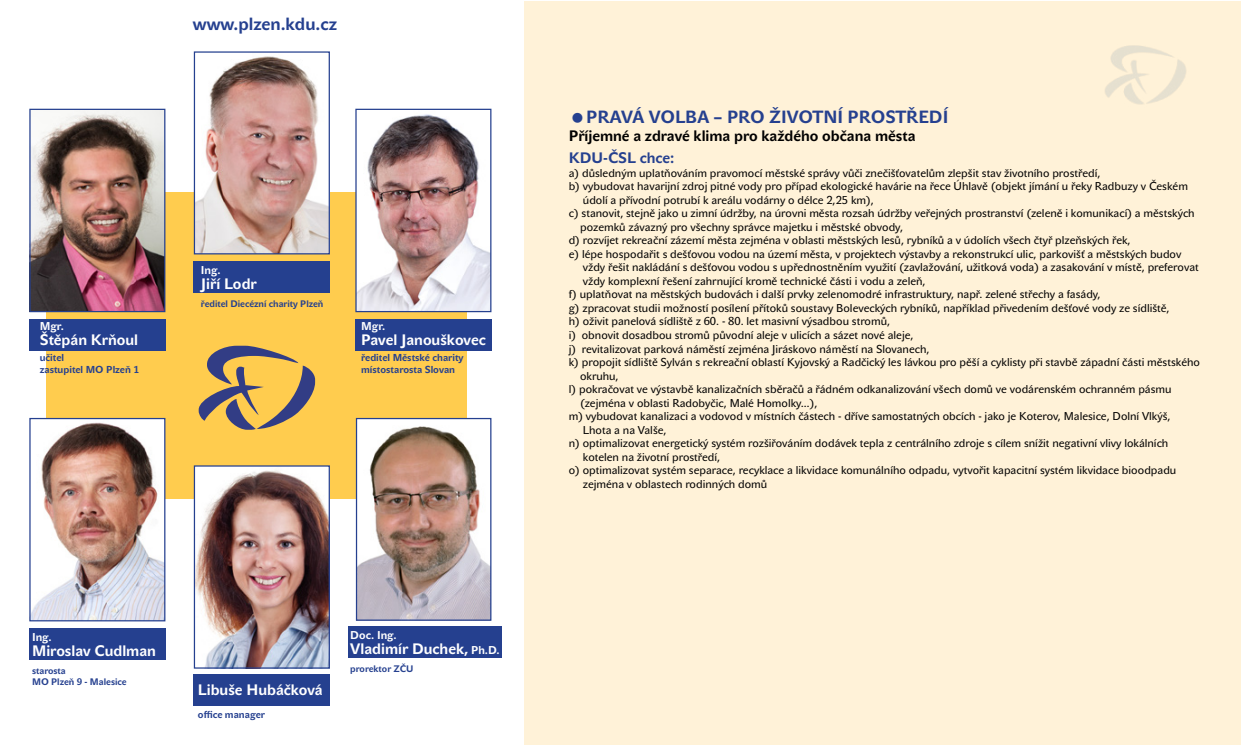
<style>
.page{position:relative;width:1241px;height:745px;background:#fff}
.page>*{position:absolute;margin:0;border:0;box-sizing:border-box;transform-origin:0 0}
.t1{font:700 17.5px "John Sans Text Pro";color:#25408f}
.t2{font:700 15px "John Sans Text Pro";color:#fff}
.t3{font:700 15px "John Sans Text Pro";color:#000}
.t4{font:700 15px "John Sans Text Pro";color:#25408f}
.t5{font:11.25px "John Sans Text Pro";color:#000}
.t6{font:700 11.25px "John Sans Text Pro";color:#fff}
.t7{font:700 10px/12px "John Sans Text Pro";color:#25408f}
.t8{font:700 9.38px/11.2px "John Sans Text Pro";color:#25408f}
.s1{font-size:11.25px}
</style>
<div class="page">
<div style="left:46px;top:192px;width:421px;height:306px;background:#ffcc4e"></div>
<img style="left:357px;top:114px;width:132px;height:196px">
<div style="left:355px;top:109px;width:136px;height:203px;border:1px solid #25408f"></div>
<img style="left:31px;top:111px;width:132px;height:199px">
<div style="left:29px;top:109px;width:136px;height:203px;border:1px solid #25408f"></div>
<img style="left:196px;top:56px;width:132px;height:196px">
<div style="left:194px;top:51px;width:136px;height:203px;border:1px solid #25408f"></div>
<img style="left:31px;top:419px;width:132px;height:200px">
<div style="left:29px;top:417px;width:136px;height:204px;border:1px solid #25408f"></div>
<img style="left:358px;top:419px;width:131px;height:199px">
<div style="left:356px;top:417px;width:135px;height:203px;border:1px solid #25408f"></div>
<img style="left:196px;top:467px;width:132px;height:199px">
<div style="left:194px;top:465px;width:136px;height:203px;border:1px solid #25408f"></div>
<div style="left:29px;top:319px;width:136px;height:31px;background:#25408f"></div>
<div style="left:194px;top:261px;width:136px;height:32px;background:#25408f"></div>
<div style="left:356px;top:319px;width:136px;height:31px;background:#25408f"></div>
<div style="left:29px;top:628px;width:136px;height:31px;background:#25408f"></div>
<div style="left:194px;top:674px;width:136px;height:31px;background:#25408f"></div>
<div style="left:348px;top:626px;width:153px;height:31px;background:#25408f"></div>
<svg style="left:199px;top:345px;width:116px;height:84px"></svg>
<div style="left:524px;top:1px;width:716px;height:743px;background:#fff2d8"></div>
<img style="left:1105px;top:45px;width:81px;height:59px">
<h1 class="t1" style="left:193px;top:14px;width:145px">www.plzen.kdu.cz</h1>
<p class="t6" style="left:40px;top:319px;width:26px">Mgr.</p>
<h2 class="t2" style="left:40px;top:330px;width:100px">Štěpán Krňoul</h2>
<p class="t7" style="left:40px;top:351px;width:101px">učitel<br>zastupitel MO Plzeň 1</p>
<p class="t6" style="left:201px;top:263px;width:21px">Ing.</p>
<h2 class="t2" style="left:201px;top:275px;width:57px">Jiří Lodr</h2>
<p class="t8" style="left:201px;top:297px;width:124px">ředitel Diecézní charity Plzeň</p>
<p class="t6" style="left:361px;top:319px;width:26px">Mgr.</p>
<h2 class="t2" style="left:361px;top:330px;width:126px">Pavel Janouškovec</h2>
<p class="t7" style="left:361px;top:351px;width:104px">ředitel Městské charity místostarosta Slovan</p>
<p class="t6" style="left:32px;top:630px;width:21px">Ing.</p>
<h2 class="t2" style="left:32px;top:642px;width:125px">Miroslav Cudlman</h2>
<p class="t8" style="left:32px;top:664px;width:96px">starosta<br>MO Plzeň 9 - Malesice</p>
<h2 class="t2" style="left:198px;top:681px;width:126px">Libuše Hubáčková</h2>
<p class="t7" style="left:198px;top:708px;width:68px">office manager</p>
<p class="t6" style="left:350px;top:628px;width:48px">Doc. Ing.</p>
<h2 class="t2" style="left:350px;top:639px;width:151px">Vladimír Duchek, <span class="s1">Ph.D.</span></h2>
<p class="t8" style="left:350px;top:662px;width:65px">prorektor ZČU</p>
<h1 class="t1" style="left:586px;top:106px;width:364px">PRAVÁ VOLBA – PRO ŽIVOTNÍ PROSTŘEDÍ</h1>
<h2 class="t3" style="left:568px;top:127px;width:348px">Příjemné a zdravé klima pro každého občana města</h2>
<h2 class="t4" style="left:568px;top:149px;width:107px">KDU-ČSL chce:</h2>
<p class="t5" style="left:568px;top:166px;width:533px">a) důsledným uplatňováním pravomocí městské správy vůči znečišťovatelům zlepšit stav životního prostředí,</p>
<p class="t5" style="left:568px;top:180px;width:620px">b) vybudovat havarijní zdroj pitné vody pro případ ekologické havárie na řece Úhlavě (objekt jímání u řeky Radbuzy v Českém</p>
<p class="t5" style="left:583px;top:193px;width:292px">údolí a přívodní potrubí k areálu vodárny o délce 2,25 km),</p>
<p class="t5" style="left:568px;top:207px;width:627px">c) stanovit, stejně jako u zimní údržby, na úrovni města rozsah údržby veřejných prostranství (zeleně i komunikací) a městských</p>
<p class="t5" style="left:580px;top:220px;width:324px">pozemků závazný pro všechny správce majetku i městské obvody,</p>
<p class="t5" style="left:568px;top:234px;width:563px">d) rozvíjet rekreační zázemí města zejména v oblasti městských lesů, rybníků a v údolích všech čtyř plzeňských řek,</p>
<p class="t5" style="left:568px;top:247px;width:614px">e) lépe hospodařit s dešťovou vodou na území města, v projektech výstavby a rekonstrukcí ulic, parkovišť a městských budov</p>
<p class="t5" style="left:583px;top:261px;width:617px">vždy řešit nakládání s dešťovou vodou s upřednostněním využití (zavlažování, užitková voda) a zasakování v místě, preferovat</p>
<p class="t5" style="left:583px;top:274px;width:344px">vždy komplexní řešení zahrnující kromě technické části i vodu a zeleň,</p>
<p class="t5" style="left:568px;top:288px;width:533px">f) uplatňovat na městských budovách i další prvky zelenomodré infrastruktury, např. zelené střechy a fasády,</p>
<p class="t5" style="left:568px;top:301px;width:602px">g) zpracovat studii možností posílení přítoků soustavy Boleveckých rybníků, například přivedením dešťové vody ze sídliště,</p>
<p class="t5" style="left:568px;top:315px;width:323px">h) oživit panelová sídliště z 60. - 80. let masivní výsadbou stromů,</p>
<p class="t5" style="left:568px;top:328px;width:346px">i) obnovit dosadbou stromů původní aleje v ulicích a sázet nové aleje,</p>
<p class="t5" style="left:568px;top:342px;width:362px">j) revitalizovat parková náměstí zejména Jiráskovo náměstí na Slovanech,</p>
<p class="t5" style="left:568px;top:355px;width:632px">k) propojit sídliště Sylván s rekreační oblastí Kyjovský a Radčický les lávkou pro pěší a cyklisty při stavbě západní části městského</p>
<p class="t5" style="left:580px;top:369px;width:40px">okruhu,</p>
<p class="t5" style="left:568px;top:382px;width:604px">l) pokračovat ve výstavbě kanalizačních sběračů a řádném odkanalizování všech domů ve vodárenském ochranném pásmu</p>
<p class="t5" style="left:580px;top:396px;width:239px">(zejména v oblasti Radobyčic, Malé Homolky…),</p>
<p class="t5" style="left:568px;top:409px;width:603px">m) vybudovat kanalizaci a vodovod v místních částech - dříve samostatných obcích - jako je Koterov, Malesice, Dolní Vlkýš,</p>
<p class="t5" style="left:583px;top:423px;width:85px">Lhota a na Valše,</p>
<p class="t5" style="left:568px;top:436px;width:601px">n) optimalizovat energetický systém rozšiřováním dodávek tepla z centrálního zdroje s cílem snížit negativní vlivy lokálních</p>
<p class="t5" style="left:583px;top:450px;width:139px">kotelen na životní prostředí,</p>
<p class="t5" style="left:568px;top:463px;width:609px">o) optimalizovat systém separace, recyklace a likvidace komunálního odpadu, vytvořit kapacitní systém likvidace bioodpadu</p>
<p class="t5" style="left:583px;top:477px;width:186px">zejména v oblastech rodinných domů</p>
</div>
